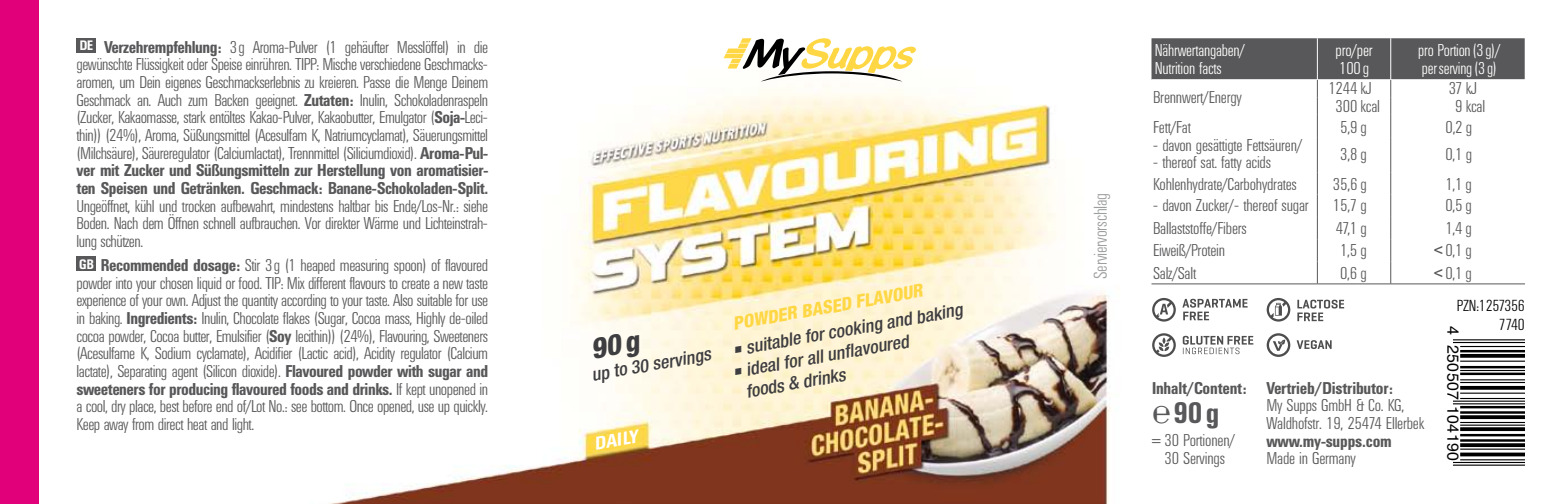
<style>
.page{position:relative;width:1563px;height:504px;background:#fff}
.page>*{position:absolute;margin:0;border:0;box-sizing:border-box;transform-origin:0 0}
.t1{font:500 condensed 29.25px "UN11";color:#58585a}
.t2{font:italic 500 condensed 18.22px/21.8px "Helvetica Neue LTW1 G";color:#3e3d40}
.t3{font:italic 800 condensed 18.22px "Helvetica Neue LTW1 G";color:#ffd744}
.t4{font:300 condensed 18.22px "UN11";color:#9c9e9f}
.t5{font:italic 500 condensed 18.22px "UN11";color:#fff;scale:1.06 1}
.t6{font:300 condensed 16.88px/17.8px "UN11";color:#58585a;text-align:justify}
.t7{font:500 condensed 16.88px "UN11";color:#58585a}
.t8{font:300 condensed 16.88px/18px "UN11";color:#fff}
.t9{font:300 condensed 16.88px/18px "UN11";color:#fff;scale:.96 1}
.t10{font:15.97px "Helvetica";letter-spacing:.025em;color:#000}
.t11{font:300 condensed 15.75px "UN11";color:#000}
.s1{font-weight:500;font-size:13.5px;color:#fff}
.s2{font-weight:500}
.s3{font-family:"Arial";font-weight:400;font-stretch:normal}
.s4{font-family:"Arial";font-weight:400;font-stretch:normal;font-size:31.5px}
</style>
<div class="page">
<img style="left:76px;top:38px;width:1449px;height:466px">
<div style="left:77px;top:38px;width:19px;height:15px;background:#58585a"></div>
<div style="left:77px;top:257px;width:19px;height:14px;background:#58585a"></div>
<hr style="left:1358px;top:137px;width:1px;height:35px;background:#fff">
<hr style="left:1463px;top:137px;width:1px;height:35px;background:#fff">
<hr style="left:1524px;top:137px;width:1px;height:35px;background:#fff">
<svg style="left:1358px;top:172px;width:1px;height:111px"></svg>
<svg style="left:1463px;top:172px;width:1px;height:111px"></svg>
<svg style="left:1524px;top:172px;width:1px;height:111px"></svg>
<hr style="left:1317px;top:137px;width:1px;height:35px;background:#58585a">
<svg style="left:1317px;top:172px;width:1px;height:111px"></svg>
<svg style="left:1151px;top:38px;width:374px;height:99px"></svg>
<hr style="left:1390px;top:137px;width:1px;height:35px;background:#58585a">
<svg style="left:1390px;top:172px;width:1px;height:111px"></svg>
<hr style="left:1151px;top:283px;width:166px;height:1px;background:#58585a">
<hr style="left:1317px;top:283px;width:42px;height:1px;background:#58585a">
<hr style="left:1359px;top:283px;width:31px;height:1px;background:#58585a">
<hr style="left:1390px;top:283px;width:74px;height:1px;background:#58585a">
<hr style="left:1464px;top:283px;width:61px;height:1px;background:#58585a">
<svg style="left:723px;top:38px;width:193px;height:44px"></svg>
<hr style="left:1460px;top:346px;width:64px;height:1px;background:#000">
<hr style="left:1453px;top:342px;width:71px;height:1px;background:#000">
<hr style="left:1453px;top:339px;width:71px;height:1px;background:#000">
<hr style="left:1460px;top:350px;width:64px;height:2px;background:#000">
<svg style="left:1460px;top:354px;width:64px;height:4px"></svg>
<hr style="left:1460px;top:361px;width:64px;height:1px;background:#000">
<hr style="left:1460px;top:366px;width:64px;height:2px;background:#000">
<hr style="left:1460px;top:370px;width:64px;height:1px;background:#000">
<hr style="left:1460px;top:373px;width:64px;height:2px;background:#000">
<hr style="left:1460px;top:382px;width:64px;height:1px;background:#000">
<hr style="left:1460px;top:379px;width:64px;height:1px;background:#000">
<svg style="left:1460px;top:386px;width:64px;height:4px"></svg>
<hr style="left:1453px;top:403px;width:71px;height:1px;background:#000">
<hr style="left:1453px;top:400px;width:71px;height:2px;background:#000">
<hr style="left:1460px;top:398px;width:64px;height:1px;background:#000">
<hr style="left:1460px;top:392px;width:64px;height:2px;background:#000">
<hr style="left:1460px;top:411px;width:64px;height:3px;background:#000">
<hr style="left:1460px;top:406px;width:64px;height:2px;background:#000">
<svg style="left:1460px;top:415px;width:64px;height:4px"></svg>
<hr style="left:1460px;top:424px;width:64px;height:2px;background:#000">
<hr style="left:1460px;top:422px;width:64px;height:1px;background:#000">
<svg style="left:1460px;top:427px;width:64px;height:4px"></svg>
<hr style="left:1460px;top:439px;width:64px;height:3px;background:#000">
<hr style="left:1460px;top:434px;width:64px;height:2px;background:#000">
<svg style="left:1460px;top:443px;width:64px;height:4px"></svg>
<hr style="left:1460px;top:448px;width:64px;height:2px;background:#000">
<svg style="left:1460px;top:452px;width:64px;height:4px"></svg>
<hr style="left:1453px;top:464px;width:71px;height:2px;background:#000">
<hr style="left:1453px;top:462px;width:71px;height:1px;background:#000">
<hr style="left:1460px;top:459px;width:64px;height:1px;background:#000">
<svg style="left:1182px;top:299px;width:65px;height:21px"></svg>
<svg style="left:1152px;top:298px;width:24px;height:24px"></svg>
<svg style="left:1152px;top:333px;width:24px;height:24px"></svg>
<svg style="left:1182px;top:336px;width:71px;height:18px"></svg>
<svg style="left:1297px;top:300px;width:47px;height:21px"></svg>
<svg style="left:1266px;top:298px;width:24px;height:24px"></svg>
<svg style="left:1266px;top:333px;width:24px;height:24px"></svg>
<svg style="left:1296px;top:340px;width:35px;height:9px"></svg>
<div style="left:0;top:0;width:38px;height:504px;background:#e2007a"></div>
<svg style="left:593px;top:333px;width:46px;height:26px"></svg>
<p class="t6" style="left:77px;top:38px;width:413px"><span class="s1">DE</span> <span class="s2">Verzehrempfehlung:</span> 3g Aroma-Pulver (1 gehäufter Messlöffel) in die gewünschte Flüssigkeit oder Speise einrühren. TIPP: Mische verschiedene Geschmacks&shy;aromen, um Dein eigenes Geschmackserlebnis zu kreieren. Passe die Menge Deinem Geschmack an. Auch zum Backen geeignet. <span class="s2">Zutaten:</span> Inulin, Schokoladenraspeln (Zucker, Kakaomasse, stark entöltes Kakao-Pulver, Kakaobutter, Emulgator (<span class="s2">Soja-</span>Leci&shy;thin)) (24%), Aroma, Süßungsmittel (Acesulfam K, Natriumcyclamat), Säuerungsmittel (Milchsäure), Säureregulator (Calciumlactat), Trennmittel (Siliciumdioxid). <span class="s2">Aroma-Pul&shy;ver mit Zucker und Süßungsmitteln zur Herstellung von aromatisier&shy;ten Speisen und Getränken. Geschmack: Banane-Schokoladen-Split.</span></p>
<p class="t6" style="left:77px;top:197px;width:413px">Ungeöffnet, kühl und trocken aufbewahrt, mindestens haltbar bis Ende/Los-Nr.: siehe Boden. Nach dem Öffnen schnell aufbrauchen. Vor direkter Wärme und Lichteinstrah&shy;lung schützen.</p>
<p class="t6" style="left:77px;top:256px;width:413px"><span class="s1">GB</span> <span class="s2">Recommended dosage:</span> Stir 3g (1 heaped measuring spoon) of flavoured powder into your chosen liquid or food. TIP: Mix different flavours to create a new taste experience of your own. Adjust the quantity according to your taste. Also suitable for use in baking. <span class="s2">Ingredients:</span> Inulin, Chocolate flakes (Sugar, Cocoa mass, Highly de-oiled cocoa powder, Cocoa butter, Emulsifier (<span class="s2">Soy</span> lecithin)) (24%), Flavouring, Sweeteners (Acesulfame K, Sodium cyclamate), Acidifier (Lactic acid), Acidity regulator (Calcium lactate), Separating agent (Silicon dioxide). <span class="s2">Flavoured powder with sugar and sweeteners for producing flavoured foods and drinks.</span> If kept unopened in a cool, dry place, best before end of/Lot No.: see bottom. Once opened, use up quickly.<br>Keep away from direct heat and light.</p>
<p class="t2" style="left:590px;top:364px;width:122px;rotate:-10deg">up to 30 servings</p>
<p class="t5" style="left:592px;top:433px;width:43px;rotate:-10deg">DAILY</p>
<p class="t3" style="left:731px;top:312px;width:194px;rotate:-10deg">Powder Based Flavour</p>
<p class="t2" style="left:731px;top:339px;width:234px;rotate:-10deg">○ suitable for cooking and baking</p>
<p class="t2" style="left:740px;top:359px;width:170px;text-indent:-9px;rotate:-10deg">○ ideal for all unfl avoured foods &amp; drinks</p>
<p class="t4" style="left:1090px;top:279px;width:87px;rotate:-90deg">Serviervorschlag</p>
<p class="t8" style="left:1154px;top:41px;width:92px">Nährwertangaben/<br>Nutrition facts</p>
<p class="t8" style="left:1335px;top:41px;width:39px">pro/per<br>100g</p>
<p class="t9" style="left:1418px;top:41px;width:87px">pro Portion(3 g)/ perserving(3 g)</p>
<p class="t6" style="left:1153px;top:88px;width:90px">Brennwert/Energy</p>
<p class="t6" style="left:1328px;top:80px;width:45px">1244 kJ</p>
<p class="t6" style="left:1448px;top:80px;width:30px">37 kJ</p>
<p class="t6" style="left:1335px;top:97px;width:46px">300 kcal</p>
<p class="t6" style="left:1455px;top:97px;width:31px">9 kcal</p>
<p class="t6" style="left:1153px;top:118px;width:39px">Fett/Fat</p>
<p class="t6" style="left:1340px;top:118px;width:28px">5,9 g</p>
<p class="t6" style="left:1445px;top:118px;width:28px">0,2 g</p>
<p class="t6" style="left:1153px;top:136px;width:151px">- davon gesättigte Fettsäuren/</p>
<p class="t6" style="left:1153px;top:153px;width:119px">- thereof sat. fatty acids</p>
<p class="t6" style="left:1340px;top:145px;width:28px">3,8 g</p>
<p class="t6" style="left:1445px;top:145px;width:28px">0,1 g</p>
<p class="t6" style="left:1153px;top:175px;width:145px">Kohlenhydrate/Carbohydrates</p>
<p class="t6" style="left:1333px;top:175px;width:35px">35,6 g</p>
<p class="t6" style="left:1445px;top:175px;width:28px">1,1 g</p>
<p class="t6" style="left:1153px;top:196px;width:157px">- davon Zucker/- thereof sugar</p>
<p class="t6" style="left:1333px;top:196px;width:35px">15,7 g</p>
<p class="t6" style="left:1445px;top:196px;width:28px">0,5 g</p>
<p class="t6" style="left:1153px;top:219px;width:95px">Ballaststoffe/Fibers</p>
<p class="t6" style="left:1335px;top:219px;width:32px">47,1 g</p>
<p class="t6" style="left:1445px;top:219px;width:28px">1,4 g</p>
<p class="t6" style="left:1153px;top:241px;width:74px">Eiweiß/Protein</p>
<p class="t6" style="left:1340px;top:241px;width:28px">1,5 g</p>
<p class="t6" style="left:1433px;top:241px;width:40px"><span class="s3">&lt;</span>0,1g</p>
<p class="t6" style="left:1153px;top:264px;width:45px">Salz/Salt</p>
<p class="t6" style="left:1340px;top:264px;width:28px">0,6 g</p>
<p class="t6" style="left:1433px;top:264px;width:40px"><span class="s3">&lt;</span>0,1g</p>
<p class="t7" style="left:1152px;top:378px;width:96px">Inhalt/Content:</p>
<h1 class="t1" style="left:1152px;top:396px;width:68px"><span class="s4">℮</span>90g</h1>
<p class="t6" style="left:1152px;top:430px;width:84px;text-align:center">= 30 Portionen/<br>30 Servings</p>
<p class="t7" style="left:1266px;top:378px;width:128px">Vertrieb/Distributor:</p>
<p class="t6" style="left:1266px;top:396px;width:159px">My Supps GmbH &amp; Co. KG,<br>Waldhofstr. 19, 25474 Ellerbek</p>
<p class="t7" style="left:1266px;top:431px;width:127px">www.my-supps.com</p>
<p class="t6" style="left:1266px;top:449px;width:91px">Made in Germany</p>
<p class="t11" style="left:1457px;top:296px;width:69px">PZN:1257356</p>
<p class="t10" style="left:1465px;top:326px;width:137px;rotate:90deg">4 250507 104190</p>
<p class="t11" style="left:1498px;top:315px;width:27px">7740</p>
</div>
